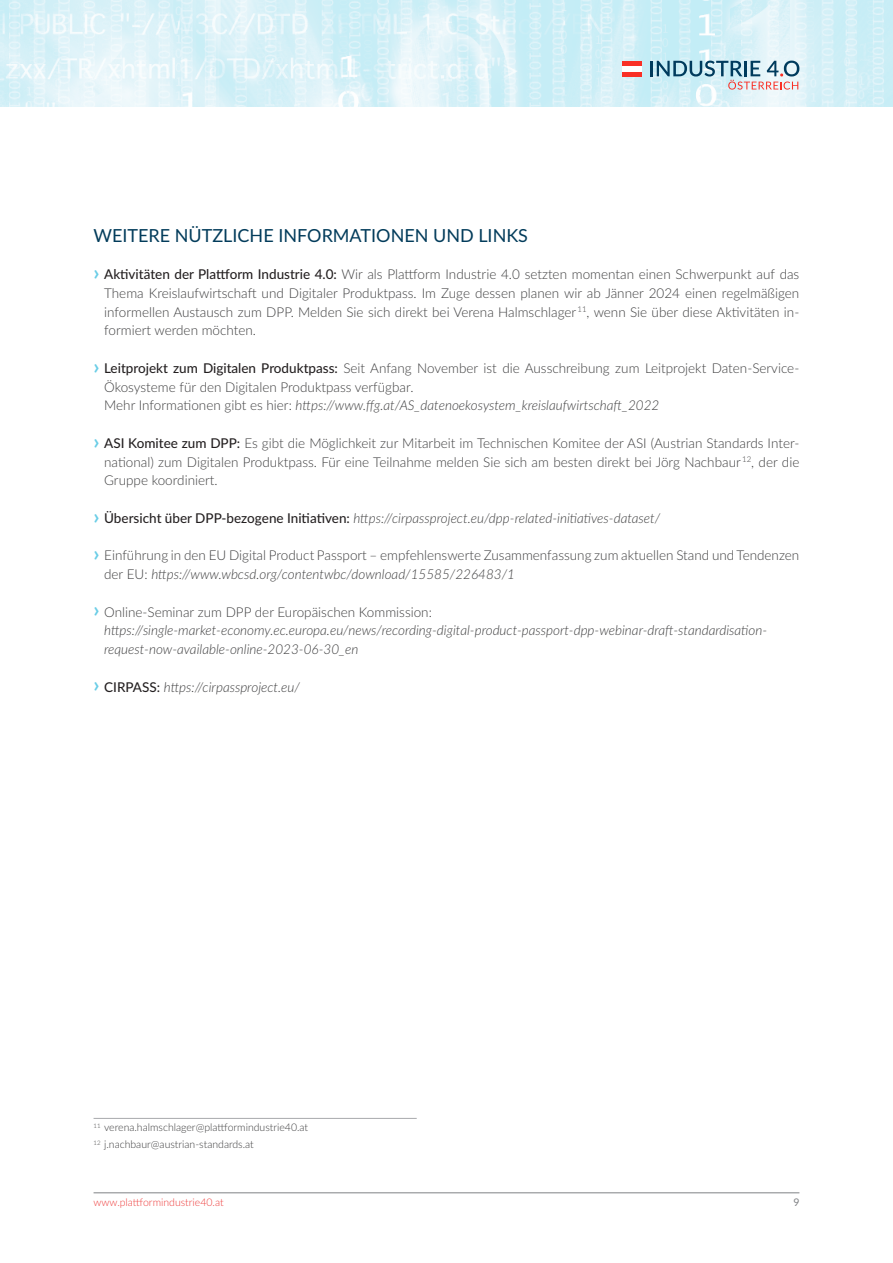
<style>
.page{position:relative;width:893px;height:1263px;background:#fff}
.page>*{position:absolute;margin:0;border:0;box-sizing:border-box;transform-origin:0 0}
.t1{font:18px "Lato";color:#033c5b}
.t2{font:300 13.5px/18.8px "Lato";color:#3e3e3f;text-align:justify}
.t3{font:italic 300 13.5px/18.8px "Lato";color:#3e3e3f}
.t4{font:300 10.5px/16.8px "Lato";color:#3e3e3f}
.t5{font:300 10.5px "Lato";color:#ee3d3c}
.t6{font:10.5px "Lato";color:#808285}
.s1{font-weight:700;font-size:21px;color:#6acde6}
.s2{font-weight:500;color:#231f20}
.s3{font-style:italic}
.s4{font-weight:700;font-style:normal;font-size:21px;color:#6acde6}
.s5{font-weight:500;font-style:normal;color:#231f20}
.s6{font-style:normal}
</style>
<div class="page">
<img style="left:0;top:0;width:893px;height:106px">
<hr style="left:94px;top:1192px;width:705px;height:1px;background:#808285">
<hr style="left:650px;top:61px;width:3px;height:15px;background:#003b5d">
<svg style="left:657px;top:61px;width:142px;height:29px"></svg>
<div style="left:623px;top:61px;width:19px;height:5px;background:#f93026"></div>
<div style="left:623px;top:71px;width:19px;height:5px;background:#f93026"></div>
<div style="left:623px;top:66px;width:19px;height:5px;background:#fff"></div>
<hr style="left:94px;top:1118px;width:323px;height:1px;background:#a8a9ad">
<h1 class="t1" style="left:94px;top:222px;width:436px">WEITERE NÜTZLICHE INFORMATIONEN UND LINKS</h1>
<p class="t2" style="left:104px;top:264px;width:697px;text-indent:-11px"><span class="s1">›</span> <span class="s2">Aktivitäten der Plattform Industrie 4.0:</span> Wir als Plattform Industrie 4.0 setzten momentan einen Schwerpunkt auf das Thema Kreislaufwirtschaft und Digitaler Produktpass. Im Zuge dessen planen wir ab Jänner 2024 einen regelmäßigen informellen Austausch zum DPP. Melden Sie sich direkt bei Verena Halmschlager <sup>11</sup>, wenn Sie über diese Aktivitäten in&shy;formiert werden möchten.</p>
<p class="t2" style="left:104px;top:358px;width:697px;text-align:left;text-indent:-11px"><span class="s1">›</span> <span class="s2">Leitprojekt zum Digitalen Produktpass:</span> Seit Anfang November ist die Ausschreibung zum Leitprojekt Daten-Service-<br>Ökosysteme für den Digitalen Produktpass verfügbar.<br>Mehr Informationen gibt es hier: <span class="s3">https://www.ffg.at/AS_datenoekosystem_kreislaufwirtschaft_2022</span></p>
<p class="t2" style="left:104px;top:433px;width:697px;text-indent:-11px"><span class="s1">›</span> <span class="s2">ASI Komitee zum DPP:</span> Es gibt die Möglichkeit zur Mitarbeit im Technischen Komitee der ASI (Austrian Standards Inter&shy;national) zum Digitalen Produktpass. Für eine Teilnahme melden Sie sich am besten direkt bei Jörg Nachbaur <sup>12</sup>, der die Gruppe koordiniert.</p>
<p class="t3" style="left:94px;top:508px;width:568px"><span class="s4">›</span> <span class="s5">Übersicht über DPP-bezogene Initiativen:</span> https://cirpassproject.eu/dpp-related-initiatives-dataset/</p>
<p class="t2" style="left:104px;top:546px;width:697px;text-indent:-11px"><span class="s1">›</span> Einführung in den EU Digital Product Passport – empfehlenswerte Zusammenfassung zum aktuellen Stand und Tendenzen der EU: <span class="s3">https://www.wbcsd.org/contentwbc/download/15585/226483/1</span></p>
<p class="t3" style="left:104px;top:602px;width:665px;text-indent:-11px"><span class="s4">›</span> <span class="s6">Online-Seminar zum DPP der Europäischen Kommission: </span>https://single-market-economy.ec.europa.eu/news/recording-digital-product-passport-dpp-webinar-draft-standardisation&shy;request-now-available-online-2023-06-30_en</p>
<p class="t3" style="left:94px;top:677px;width:208px"><span class="s4">›</span> <span class="s5">CIRPASS:</span> https://cirpassproject.eu/</p>
<p class="t4" style="left:94px;top:1119px;width:216px"><sup>11</sup> verena.halmschlager@plattformindustrie40.at<br><sup>12</sup> j.nachbaur@austrian-standards.at</p>
<p class="t5" style="left:94px;top:1195px;width:132px">www.plattformindustrie40.at</p>
<p class="t6" style="left:793px;top:1197px;width:8px">9</p>
</div>
